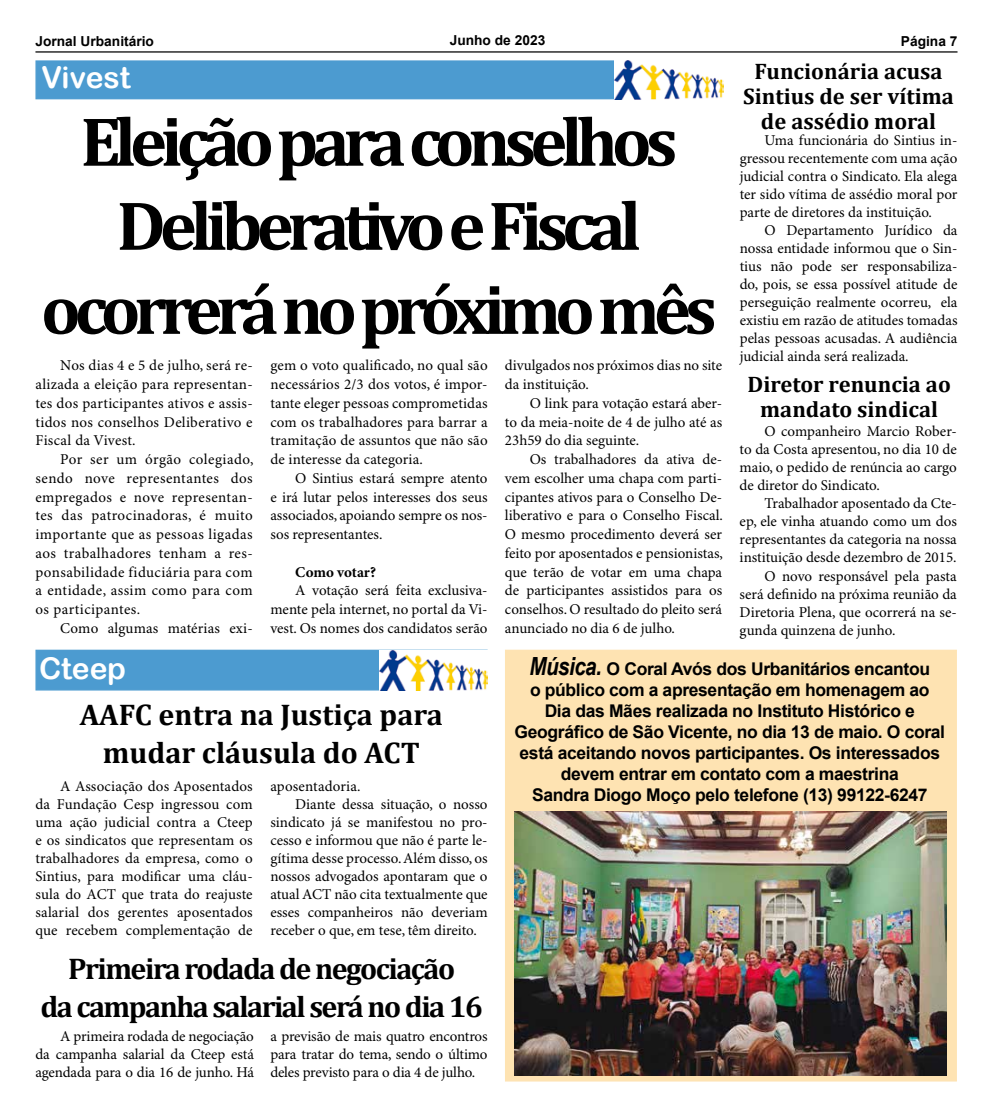
<style>
.page{position:relative;width:993px;height:1117px;background:#fff}
.page>*{position:absolute;margin:0;border:0;box-sizing:border-box;transform-origin:0 0}
.t1{font:700 70px/84px "Cambria";letter-spacing:-.09em;color:#000;text-align:center}
.t2{font:700 30px/37.5px "Cambria";letter-spacing:-.05em;color:#000;text-align:center}
.t3{font:700 30px/37.5px "Cambria";color:#000;text-align:center}
.t4{font:30px "Arial Rounded MT Bold";color:#fff}
.t5{font:700 22.5px/25px "Cambria";color:#000;text-align:center}
.t6{font:700 17.5px/21px "Arial";letter-spacing:-.02em;color:#000;text-align:center}
.t7{font:15px/18.8px "Minion Pro";color:#000;text-align:justify}
.t8{font:700 15px "Minion Pro";letter-spacing:-.005em;color:#000}
.t9{font:700 13.75px "Arial";color:#000}
.s1{font-family:"Arial Narrow";font-style:italic;font-size:25px}
</style>
<div class="page">
<div style="left:505px;top:649px;width:451px;height:432px;background:#fee3b2;border:1px solid #fee3b2"></div>
<hr style="left:35px;top:51px;width:922px;height:2px;background:#000">
<div style="left:35px;top:60px;width:688px;height:39px;background:#4c9bd0;border:1px solid #4c9bd0"></div>
<img style="left:614px;top:60px;width:109px;height:39px">
<img style="left:514px;top:811px;width:432px;height:263px">
<div style="left:35px;top:649px;width:452px;height:41px;background:#4c9bd0;border:1px solid #4c9bd0"></div>
<img style="left:379px;top:650px;width:108px;height:40px">
<p class="t9" style="left:35px;top:32px;width:120px">Jornal Urbanitário</p>
<p class="t9" style="left:449px;top:31px;width:97px">Junho de 2023</p>
<p class="t9" style="left:900px;top:32px;width:58px">Página 7</p>
<h3 class="t5" style="left:743px;top:58px;width:212px">Funcionária acusa<br>Sintius de ser vítima de assédio moral</h3>
<h2 class="t4" style="left:41px;top:60px;width:90px">Vivest</h2>
<h1 class="t1" style="left:41px;top:97px;width:677px">Eleição para conselhos<br>Deliberativo e Fiscal ocorrerá no próximo mês</h1>
<p class="t7" style="left:35px;top:356px;width:219px;text-indent:25px">Nos dias 4 e 5 de julho, será re&shy;alizada a eleição para representan&shy;tes dos participantes ativos e assis&shy;tidos nos conselhos Deliberativo e Fiscal da Vivest.</p>
<p class="t7" style="left:35px;top:450px;width:219px;text-indent:25px">Por ser um órgão colegiado, sendo nove representantes dos empregados e nove representan&shy;tes das patrocinadoras, é muito importante que as pessoas ligadas aos trabalhadores tenham a res&shy;ponsabilidade fiduciária para com a entidade, assim como para com os participantes.</p>
<p class="t7" style="left:60px;top:619px;width:194px">Como algumas matérias exi-</p>
<p class="t7" style="left:739px;top:132px;width:219px;line-height:18px;text-indent:25px">Uma funcionária do Sintius in&shy;gressou recentemente com uma ação judicial contra o Sindicato. Ela alega ter sido vítima de assédio moral por parte de diretores da instituição.</p>
<p class="t7" style="left:739px;top:222px;width:219px;line-height:18px;text-indent:25px">O Departamento Jurídico da nossa entidade informou que o Sin&shy;tius não pode ser responsabiliza&shy;do, pois, se essa possível atitude de perseguição realmente ocorreu, ela existiu em razão de atitudes tomadas pelas pessoas acusadas. A audiência judicial ainda será realizada.</p>
<h3 class="t5" style="left:747px;top:371px;width:205px">Diretor renuncia ao mandato sindical</h3>
<p class="t7" style="left:739px;top:423px;width:219px;line-height:18px;text-indent:25px">O companheiro Marcio Rober&shy;to da Costa apresentou, no dia 10 de maio, o pedido de renúncia ao cargo de diretor do Sindicato.</p>
<p class="t7" style="left:764px;top:495px;width:194px">Trabalhador aposentado da Cte-</p>
<p class="t7" style="left:739px;top:513px;width:219px">ep, ele vinha atuando como um dos</p>
<p class="t7" style="left:739px;top:531px;width:219px">representantes da categoria na nossa</p>
<p class="t7" style="left:739px;top:549px;width:218px">instituição desde dezembro de 2015.</p>
<p class="t7" style="left:764px;top:567px;width:194px">O novo responsável pela pasta</p>
<p class="t7" style="left:739px;top:585px;width:219px">será definido na próxima reunião da</p>
<p class="t7" style="left:739px;top:603px;width:219px">Diretoria Plena, que ocorrerá na se-</p>
<p class="t7" style="left:739px;top:621px;width:157px">gunda quinzena de junho.</p>
<p class="t7" style="left:270px;top:356px;width:219px">gem o voto qualificado, no qual são necessários 2/3 dos votos, é impor&shy;tante eleger pessoas comprometidas com os trabalhadores para barrar a tramitação de assuntos que não são de interesse da categoria.</p>
<p class="t7" style="left:270px;top:469px;width:219px;text-indent:25px">O Sintius estará sempre atento e irá lutar pelos interesses dos seus associados, apoiando sempre os nos&shy;sos representantes.</p>
<p class="t8" style="left:295px;top:562px;width:82px">Como votar?</p>
<p class="t7" style="left:270px;top:581px;width:219px;text-indent:25px">A votação será feita exclusiva&shy;mente pela internet, no portal da Vi&shy;vest. Os nomes dos candidatos serão</p>
<p class="t7" style="left:505px;top:356px;width:219px">divulgados nos próximos dias no site da instituição.</p>
<p class="t7" style="left:505px;top:394px;width:219px;text-indent:25px">O link para votação estará aber&shy;to da meia-noite de 4 de julho até as 23h59 do dia seguinte.</p>
<p class="t7" style="left:505px;top:450px;width:219px;text-indent:25px">Os trabalhadores da ativa de&shy;vem escolher uma chapa com parti&shy;cipantes ativos para o Conselho De&shy;liberativo e para o Conselho Fiscal.<br>O mesmo procedimento deverá ser feito por aposentados e pensionistas, que terão de votar em uma chapa de participantes assistidos para os conselhos. O resultado do pleito será anunciado no dia 6 de julho.</p>
<h2 class="t4" style="left:39px;top:650px;width:88px">Cteep</h2>
<h2 class="t3" style="left:80px;top:695px;width:364px">AAFC entra na Justiça para mudar cláusula do ACT</h2>
<p class="t7" style="left:270px;top:777px;width:92px">aposentadoria.</p>
<p class="t7" style="left:295px;top:795px;width:194px">Diante dessa situação, o nosso</p>
<p class="t7" style="left:270px;top:813px;width:219px">sindicato já se manifestou no pro-</p>
<p class="t7" style="left:270px;top:831px;width:219px">cesso e informou que não é parte le-</p>
<p class="t7" style="left:270px;top:849px;width:219px">gítima desse processo. Além disso, os</p>
<p class="t7" style="left:270px;top:867px;width:219px">nossos advogados apontaram que o</p>
<p class="t7" style="left:270px;top:885px;width:219px">atual ACT não cita textualmente que</p>
<p class="t7" style="left:270px;top:903px;width:219px">esses companheiros não deveriam</p>
<p class="t7" style="left:270px;top:921px;width:208px">receber o que, em tese, têm direito.</p>
<h2 class="t2" style="left:40px;top:949px;width:444px">Primeira rodada de negociação<br>da campanha salarial será no dia 16</h2>
<p class="t7" style="left:35px;top:1027px;width:220px;line-height:18px;text-indent:25px">A primeira rodada de negociação da campanha salarial da Cteep está agendada para o dia 16 de junho. Há</p>
<p class="t7" style="left:270px;top:1027px;width:219px;line-height:18px">a previsão de mais quatro encontros para tratar do tema, sendo o último deles previsto para o dia 4 de julho.</p>
<p class="t7" style="left:35px;top:778px;width:219px;line-height:18px;text-indent:25px">A Associação dos Aposentados da Fundação Cesp ingressou com uma ação judicial contra a Cteep e os sindicatos que representam os trabalhadores da empresa, como o Sintius, para modificar uma cláu&shy;sula do ACT que trata do reajuste salarial dos gerentes aposentados que recebem complementação de</p>
<p class="t6" style="left:514px;top:658px;width:432px"><span class="s1">Música.</span> O Coral Avós dos Urbanitários encantou<br>o público com a apresentação em homenagem ao<br>Dia das Mães realizada no Instituto Histórico e Geográfico de São Vicente, no dia 13 de maio. O coral está aceitando novos participantes. Os interessados devem entrar em contato com a maestrina<br>Sandra Diogo Moço pelo telefone (13) 99122-6247</p>
</div>
